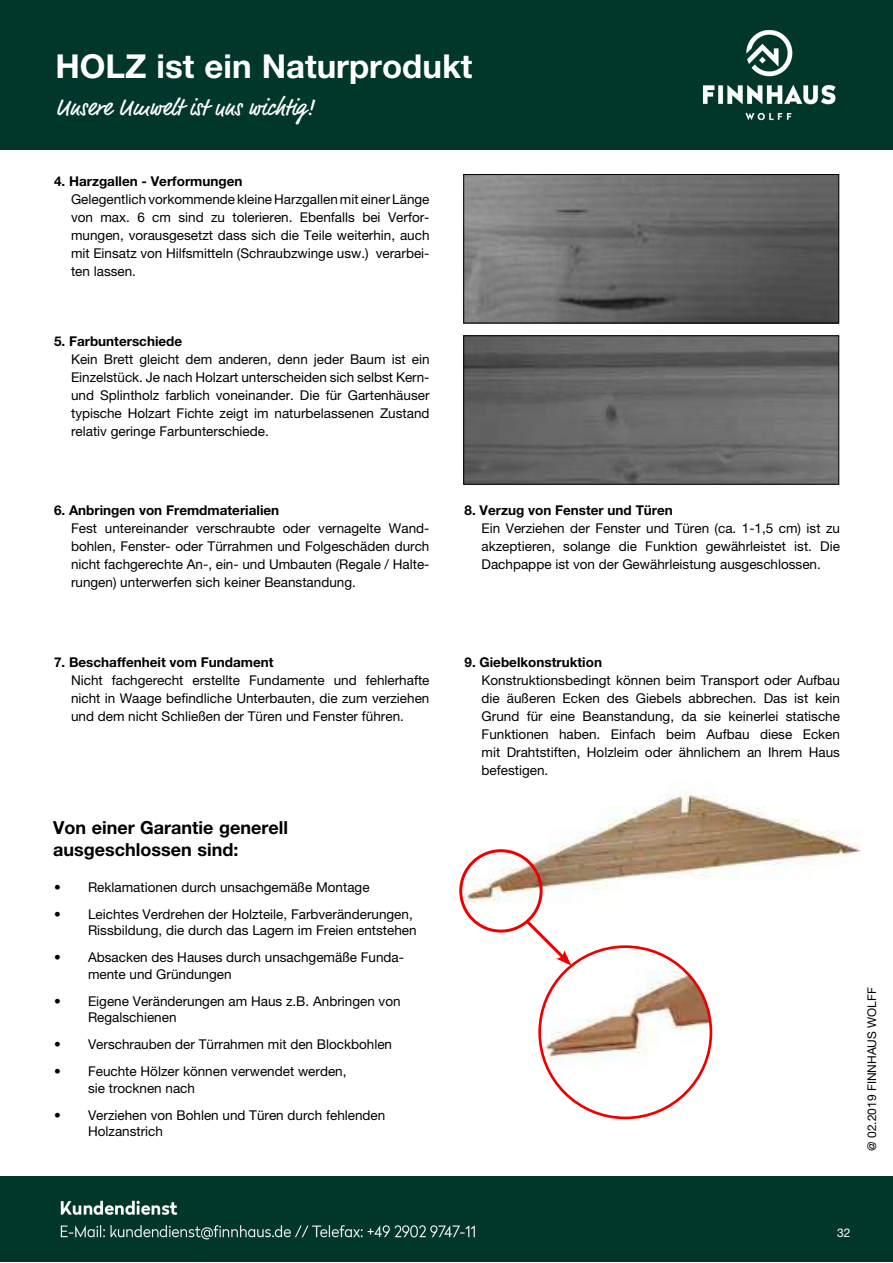
<style>
.page{position:relative;width:893px;height:1263px;background:#fff}
.page>*{position:absolute;margin:0;border:0;box-sizing:border-box;transform-origin:0 0}
.t1{font:700 33px "Helvetica Neue";color:#fff}
.t2{font:24px "Market";color:#fff}
.t3{font:700 18px/21.6px "Helvetica Neue";color:#000}
.t4{font:13.5px/18px "Helvetica Neue";color:#000;text-align:justify}
.t5{font:700 13.5px "Helvetica Neue";color:#000}
.t6{font:12px "Helvetica Neue";color:#000}
.t7{font:12px "Helvetica Neue";color:#fff}
</style>
<div class="page">
<div style="left:1px;top:1177px;width:892px;height:85px;background:#01372a"></div>
<img style="left:465px;top:337px;width:372px;height:146px">
<div style="left:463px;top:335px;width:376px;height:150px;border:1px solid #000"></div>
<img style="left:465px;top:176px;width:372px;height:145px">
<div style="left:463px;top:174px;width:376px;height:149px;border:1px solid #000"></div>
<img style="left:459px;top:782px;width:402px;height:126px">
<img style="left:540px;top:947px;width:171px;height:171px;border-radius:86px">
<div style="left:459px;top:849px;width:84px;height:83px;border:3px solid #ef0000;border-radius:50%"></div>
<svg style="left:522px;top:916px;width:49px;height:50px"></svg>
<div style="left:0;top:1px;width:893px;height:149px;background:#01372a"></div>
<h1 class="t1" style="left:55px;top:46px;width:419px">HOLZ ist ein Naturprodukt</h1>
<h2 class="t2" style="left:55px;top:93px;width:260px">Unsere Umwelt ist uns wichtig!</h2>
<p class="t5" style="left:54px;top:172px;width:190px">4. Harzgallen - Verformungen</p>
<p class="t4" style="left:71px;top:190px;width:360px">Gelegentlich vorkommende kleine Harzgallen mit einer Länge von max. 6 cm sind zu tolerieren. Ebenfalls bei Verfor&shy;mungen, vorausgesetzt dass sich die Teile weiterhin, auch mit Einsatz von Hilfsmitteln (Schraubzwinge usw.) verarbei&shy;ten lassen.</p>
<p class="t5" style="left:54px;top:333px;width:130px">5. Farbunterschiede</p>
<p class="t4" style="left:71px;top:350px;width:360px">Kein Brett gleicht dem anderen, denn jeder Baum ist ein Einzelstück. Je nach Holzart unterscheiden sich selbst Kern&shy;und Splintholz farblich voneinander. Die für Gartenhäuser typische Holzart Fichte zeigt im naturbelassenen Zustand relativ geringe Farbunterschiede.</p>
<p class="t5" style="left:54px;top:502px;width:227px">6. Anbringen von Fremdmaterialien</p>
<p class="t4" style="left:71px;top:519px;width:360px">Fest untereinander verschraubte oder vernagelte Wand&shy;bohlen, Fenster- oder Türrahmen und Folgeschäden durch nicht fachgerechte An-, ein- und Umbauten (Regale / Halte&shy;rungen) unterwerfen sich keiner Beanstandung.</p>
<p class="t5" style="left:54px;top:654px;width:221px">7. Beschaffenheit vom Fundament</p>
<p class="t4" style="left:71px;top:671px;width:360px">Nicht fachgerecht erstellte Fundamente und fehlerhafte nicht in Waage befindliche Unterbauten, die zum verziehen und dem nicht Schließen der Türen und Fenster führen.</p>
<h3 class="t3" style="left:53px;top:817px;width:236px">Von einer Garantie generell ausgeschlossen sind:</h3>
<p class="t4" style="left:54px;top:878px;width:317px">• Reklamationen durch unsachgemäße Montage</p>
<p class="t4" style="left:54px;top:905px;width:364px;line-height:16.5px;text-align:right">• Leichtes Verdrehen der Holzteile, Farbveränderungen,<br>Rissbildung, die durch das Lagern im Freien entstehen</p>
<p class="t4" style="left:88px;top:949px;width:318px;line-height:16.5px;text-indent:-34px">• Absacken des Hauses durch unsachgemäße Funda&shy;mente und Gründungen</p>
<p class="t4" style="left:88px;top:992px;width:314px;line-height:16.5px;text-indent:-34px">• Eigene Veränderungen am Haus z.B. Anbringen von<br>Regalschienen</p>
<p class="t4" style="left:54px;top:1035px;width:340px">• Verschrauben der Türrahmen mit den Blockbohlen</p>
<p class="t4" style="left:88px;top:1063px;width:260px;line-height:16.5px;text-indent:-34px">• Feuchte Hölzer können verwendet werden, sie trocknen nach</p>
<p class="t4" style="left:88px;top:1106px;width:299px;line-height:16.5px;text-indent:-34px">• Verziehen von Bohlen und Türen durch fehlenden<br>Holzanstrich</p>
<p class="t5" style="left:465px;top:502px;width:210px">8. Verzug von Fenster und Türen</p>
<p class="t4" style="left:482px;top:519px;width:360px">Ein Verziehen der Fenster und Türen (ca. 1-1,5 cm) ist zu akzeptieren, solange die Funktion gewährleistet ist. Die Dachpappe ist von der Gewährleistung ausgeschlossen.</p>
<p class="t5" style="left:464px;top:654px;width:139px">9. Giebelkonstruktion</p>
<p class="t4" style="left:482px;top:671px;width:360px">Konstruktionsbedingt können beim Transport oder Aufbau die äußeren Ecken des Giebels abbrechen. Das ist kein Grund für eine Beanstandung, da sie keinerlei statische Funktionen haben. Einfach beim Aufbau diese Ecken mit Drahtstiften, Holzleim oder ähnlichem an Ihrem Haus befestigen.</p>
<p class="t6" style="left:865px;top:1151px;width:165px;rotate:-90deg">@ 02.2019 FINNHAUS WOLFF</p>
<p class="t7" style="left:837px;top:1226px;width:15px">32</p>
</div>
